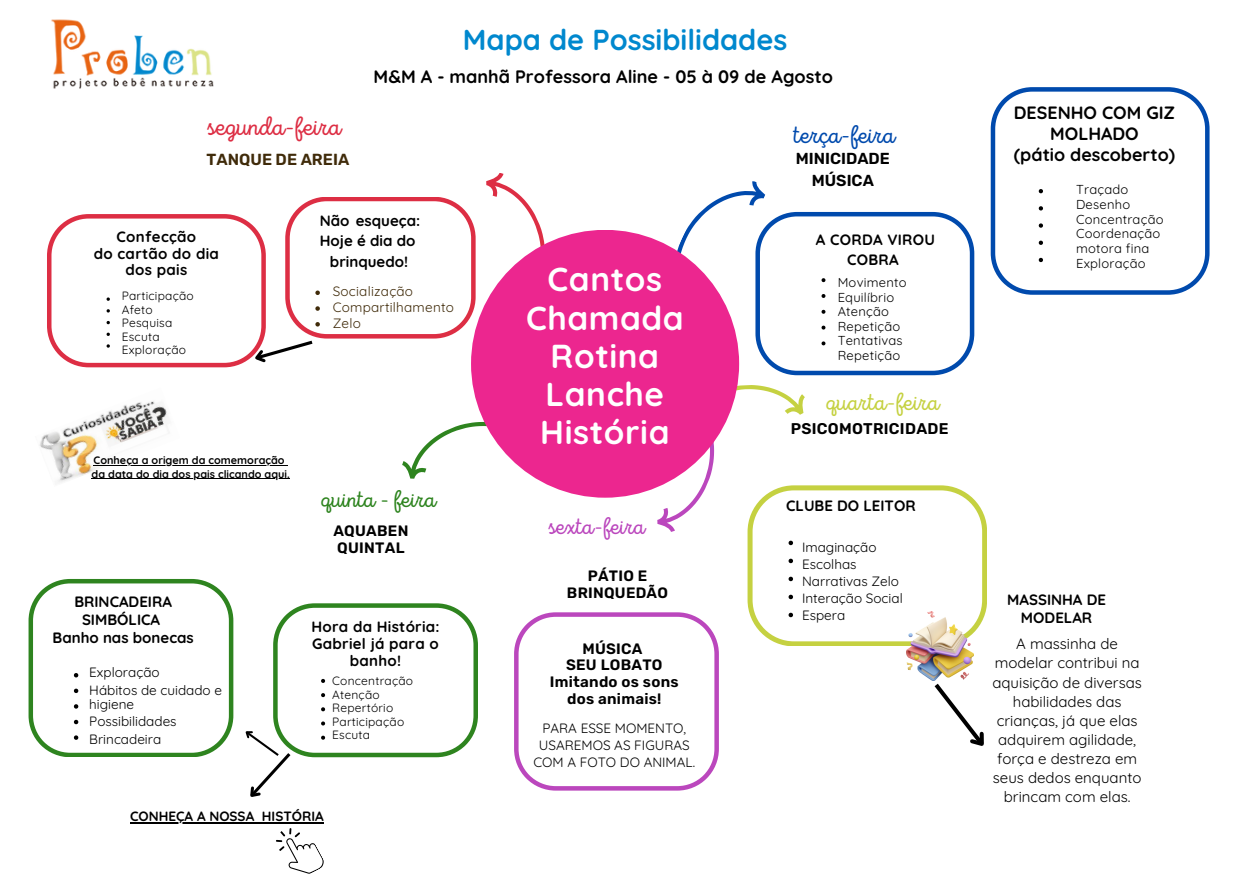
<style>
.page{position:relative;width:1233px;height:894px;background:#fff}
.page>*{position:absolute;margin:0;border:0;box-sizing:border-box;transform-origin:0 0}
.t1{font:700 33.15px/38.2px "Quicksand";letter-spacing:.02em;color:#fff;text-align:center}
.t2{font:700 28.95px "Quicksand";color:#0088ce}
.t3{font:26.4px "Intro Script";color:#dd2e44}
.t4{font:25.5px "Intro Script";color:#004aad}
.t5{font:24.75px "Intro Script";color:#c5d141}
.t6{font:24.15px "Intro Script";color:#2e841f}
.t7{font:24px "Intro Script";color:#bb47bd}
.t8{font:700 18px "Quicksand";color:#000}
.t9{font:700 17.85px/21.5px "Quicksand";color:#000;text-align:center}
.t10{font:600 16.05px "Rubik";color:#402b0a}
.t11{font:600 15.9px/21.3px "Rubik";color:#000;text-align:center}
.t12{font:600 15.45px "Rubik";letter-spacing:.015em;color:#000}
.t13{font:600 15.15px/16.8px "Rubik";letter-spacing:.02em;color:#000}
.t14{font:15px/19.2px "Quicksand";color:#000;text-align:center}
.t15{font:700 15px/18px "Quicksand";color:#000;text-align:center}
.t16{font:700 15px/16.8px "Quicksand";letter-spacing:.02em;color:#000;text-align:center}
.t17{font:600 15px/16.8px "Rubik";letter-spacing:.02em;color:#000;text-align:center}
.t18{font:13.5px/16.8px "Quicksand";color:#000}
.t19{font:13.5px/15.8px "Quicksand";letter-spacing:.02em;color:#402b0a}
.t20{font:700 13.5px "Quicksand";color:#000}
.t21{font:12.9px/14.7px "Quicksand";letter-spacing:.02em;color:#000}
.t22{font:12px/13.5px "Quicksand";letter-spacing:.02em;color:#000}
.t23{font:700 10.8px "Quicksand";color:#000}
</style>
<div class="page">
<img style="left:51px;top:19px;width:163px;height:70px">
<div style="left:281px;top:192px;width:199px;height:151px;border:9px solid #dd2e44;border-radius:42px"></div>
<svg style="left:486px;top:173px;width:56px;height:57px"></svg>
<div style="left:471px;top:230px;width:268px;height:267px;background:#ec268f"></div>
<hr style="left:130px;top:821px;width:124px;height:1px;background:#000">
<hr style="left:262px;top:821px;width:62px;height:1px;background:#000">
<svg style="left:991px;top:87px;width:219px;height:207px"></svg>
<svg style="left:29px;top:579px;width:204px;height:178px"></svg>
<svg style="left:47px;top:214px;width:273px;height:154px"></svg>
<img style="left:39px;top:401px;width:141px;height:82px">
<svg style="left:1039px;top:189px;width:4px;height:4px"></svg>
<svg style="left:1039px;top:206px;width:4px;height:4px"></svg>
<svg style="left:1039px;top:223px;width:4px;height:5px"></svg>
<svg style="left:1039px;top:240px;width:4px;height:5px"></svg>
<svg style="left:1039px;top:258px;width:4px;height:4px"></svg>
<svg style="left:673px;top:181px;width:301px;height:194px"></svg>
<svg style="left:271px;top:821px;width:53px;height:53px"></svg>
<hr style="left:94px;top:464px;width:191px;height:1px;background:#000">
<svg style="left:240px;top:385px;width:747px;height:412px"></svg>
<hr style="left:92px;top:478px;width:198px;height:1px;background:#000">
<p class="t3" style="left:207px;top:116px;width:135px">segunda-feira</p>
<p class="t10" style="left:207px;top:150px;width:144px">TANQUE DE AREIA</p>
<h6 class="t2" style="left:463px;top:21px;width:326px">Mapa de Possibilidades</h6>
<p class="t8" style="left:374px;top:65px;width:461px">M&amp;M A - manhã Professora Aline - 05 à 09 de Agosto</p>
<p class="t4" style="left:793px;top:124px;width:103px">terça-feira</p>
<p class="t11" style="left:796px;top:148px;width:96px">MINICIDADE<br>MÚSICA</p>
<p class="t16" style="left:117px;top:227px;width:81px">Confecção</p>
<p class="t16" style="left:94px;top:244px;width:127px">do cartão do dia</p>
<p class="t15" style="left:126px;top:261px;width:63px">dos pais</p>
<h4 class="t22" style="left:122px;top:289px;width:74px">Participação</h4>
<h6 class="t22" style="left:122px;top:302px;width:33px">Afeto</h6>
<p class="t22" style="left:122px;top:316px;width:52px">Pesquisa</p>
<p class="t22" style="left:122px;top:329px;width:39px">Escuta</p>
<p class="t22" style="left:122px;top:343px;width:66px">Exploração</p>
<p class="t23" style="left:94px;top:453px;width:193px">Conheça a origem da comemoração</p>
<p class="t23" style="left:92px;top:466px;width:200px">da data do dia dos pais clicando aqui.</p>
<p class="t15" style="left:74px;top:592px;width:99px">BRINCADEIRA<br>SIMBÓLICA</p>
<p class="t15" style="left:53px;top:628px;width:143px">Banho nas bonecas</p>
<h5 class="t18" style="left:89px;top:663px;width:72px">Exploração</h5>
<h5 class="t18" style="left:89px;top:682px;width:134px;line-height:14.7px">Hábitos de cuidado e higiene</h5>
<p class="t18" style="left:89px;top:712px;width:89px">Possibilidades</p>
<p class="t18" style="left:89px;top:730px;width:73px">Brincadeira</p>
<p class="t15" style="left:320px;top:211px;width:102px;line-height:19.2px;text-align:left">Não esqueça:<br>Hoje é dia do</p>
<p class="t15" style="left:330px;top:252px;width:80px">brinquedo!</p>
<p class="t19" style="left:333px;top:283px;width:123px">Socialização<br>Compartilhamento<br>Zelo</p>
<p class="t6" style="left:321px;top:489px;width:116px">quinta - feira</p>
<p class="t13" style="left:333px;top:522px;width:77px">AQUABEN<br>QUINTAL</p>
<p class="t1" style="left:526px;top:259px;width:159px">Cantos<br>Chamada<br>Rotina<br>Lanche<br>História</p>
<p class="t7" style="left:548px;top:515px;width:98px">sexta-feira</p>
<h4 class="t17" style="left:567px;top:567px;width:103px">PÁTIO E<br>BRINQUEDÃO</h4>
<h1 class="t16" style="left:311px;top:618px;width:130px">Hora da História:</h1>
<h6 class="t16" style="left:312px;top:634px;width:128px">Gabriel já para o banho!</h6>
<h4 class="t13" style="left:582px;top:639px;width:62px">MÚSICA</h4>
<h6 class="t13" style="left:566px;top:656px;width:98px">SEU LOBATO</h6>
<h6 class="t13" style="left:550px;top:673px;width:131px;text-align:center">Imitando os sons dos animais!</h6>
<p class="t22" style="left:332px;top:673px;width:82px">Concentração</p>
<h6 class="t22" style="left:332px;top:687px;width:49px">Atenção</h6>
<p class="t22" style="left:332px;top:700px;width:74px">Repertório<br>Participação</p>
<p class="t22" style="left:332px;top:727px;width:39px">Escuta</p>
<h4 class="t18" style="left:533px;top:719px;width:163px;text-align:center">PARA ESSE MOMENTO,<br>USAREMOS AS FIGURAS<br>COM A FOTO DO ANIMAL.</h4>
<p class="t20" style="left:130px;top:807px;width:195px">CONHEÇA A NOSSA HISTÓRIA</p>
<p class="t16" style="left:816px;top:229px;width:121px;line-height:20.2px">A CORDA VIROU<br>COBRA</p>
<p class="t21" style="left:838px;top:274px;width:70px">Movimento</p>
<p class="t21" style="left:838px;top:289px;width:58px">Equilíbrio</p>
<p class="t21" style="left:838px;top:304px;width:53px">Atenção</p>
<p class="t21" style="left:838px;top:318px;width:64px">Repetição</p>
<p class="t21" style="left:838px;top:333px;width:66px">Tentativas</p>
<p class="t21" style="left:838px;top:348px;width:64px">Repetição</p>
<p class="t5" style="left:826px;top:391px;width:115px">quarta-feira</p>
<p class="t12" style="left:791px;top:419px;width:159px">PSICOMOTRICIDADE</p>
<p class="t15" style="left:786px;top:496px;width:131px">CLUBE DO LEITOR</p>
<p class="t18" style="left:802px;top:538px;width:102px">Imaginação<br>Escolhas<br>Narrativas Zelo<br>Interação Social</p>
<p class="t18" style="left:802px;top:606px;width:45px">Espera</p>
<h3 class="t9" style="left:1014px;top:101px;width:163px">DESENHO COM GIZ<br>MOLHADO<br>(pátio descoberto)</h3>
<p class="t21" style="left:1076px;top:182px;width:54px">Traçado</p>
<p class="t21" style="left:1076px;top:197px;width:56px">Desenho</p>
<h6 class="t21" style="left:1076px;top:211px;width:89px">Concentração</h6>
<p class="t21" style="left:1076px;top:226px;width:86px">Coordenação motora fina</p>
<p class="t21" style="left:1076px;top:255px;width:71px">Exploração</p>
<p class="t15" style="left:1007px;top:590px;width:100px">MASSINHA DE<br>MODELAR</p>
<p class="t14" style="left:992px;top:634px;width:151px">A massinha de modelar contribui na aquisição de diversas habilidades das crianças, já que elas adquirem agilidade, força e destreza em seus dedos enquanto brincam com elas.</p>
</div>
